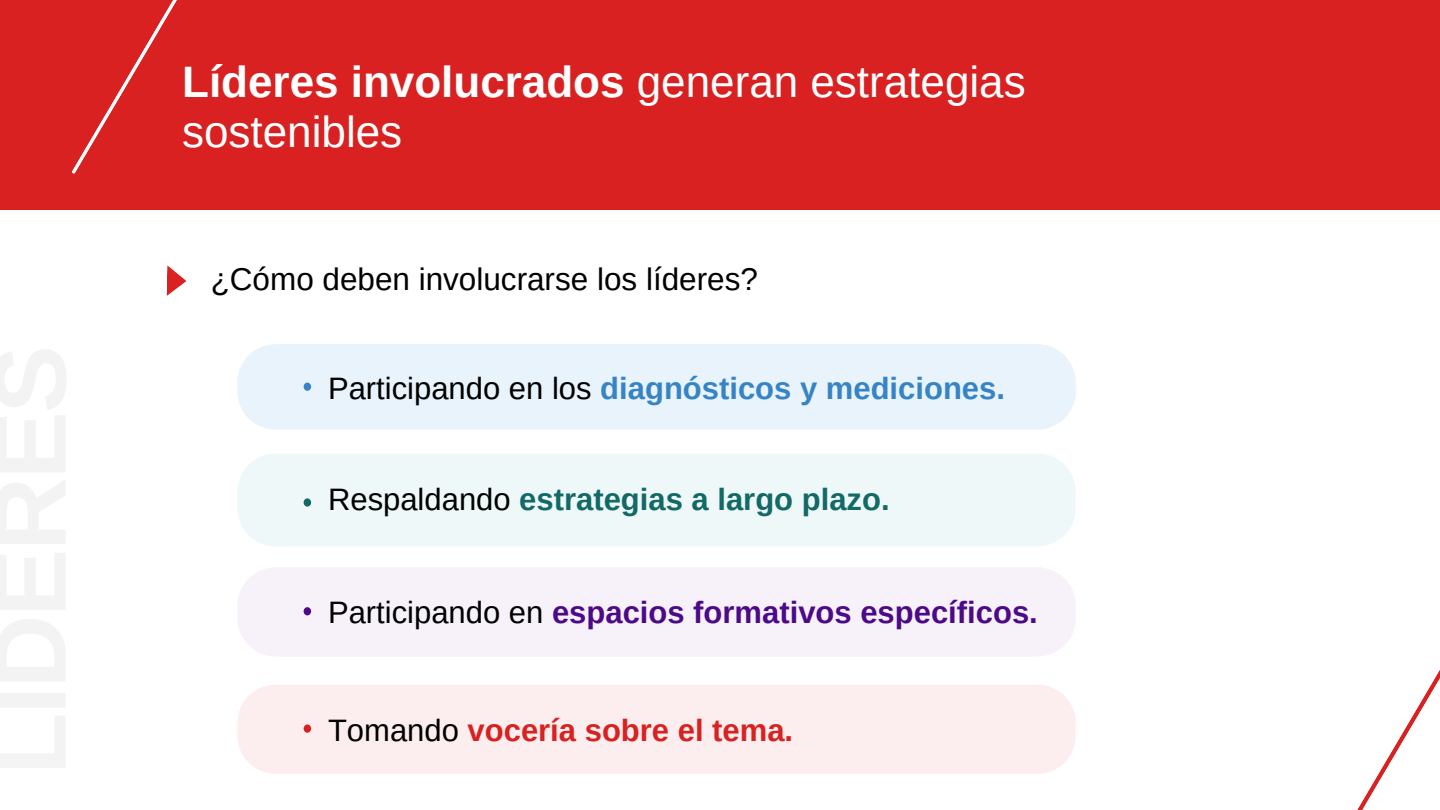
<style>
.page{position:relative;width:1440px;height:810px;background:#fff}
.page>*{position:absolute;margin:0;border:0;box-sizing:border-box;transform-origin:0 0}
.t1{font:44px/50.2px "Arimo";color:#fff}
.t2{font:31.5px "Arimo";color:#000}
.t3{font:700 31px "Arimo";color:#4d0a88}
.t4{font:700 31px "Arimo";color:#3684c6}
.t5{font:700 31px "Arimo";color:#126966}
.t6{font:700 31px "Arimo";color:#d82120}
.s1{font-weight:700}
.s2{font-weight:400;color:#000}
</style>
<div class="page">
<div style="left:0;top:0;width:1440px;height:209px;background:#d82120"></div>
<svg style="left:167px;top:265px;width:19px;height:31px"></svg>
<div style="left:237px;top:344px;width:839px;height:86px;background:#e9f3fb"></div>
<div style="left:237px;top:454px;width:839px;height:92px;background:#eef8f8"></div>
<div style="left:238px;top:568px;width:837px;height:88px;background:#f7f2fa"></div>
<div style="left:237px;top:685px;width:839px;height:89px;background:#fceeee"></div>
<div style="left:304px;top:383px;width:7px;height:8px;background:#3684c6;border-radius:50%"></div>
<div style="left:304px;top:498px;width:7px;height:9px;background:#126966;border-radius:50%"></div>
<div style="left:304px;top:607px;width:7px;height:8px;background:#4d0a88;border-radius:50%"></div>
<div style="left:304px;top:724px;width:7px;height:9px;background:#d82120;border-radius:50%"></div>
<svg style="left:72px;top:0;width:105px;height:174px"></svg>
<svg style="left:1357px;top:670px;width:83px;height:140px"></svg>
<p class="t1" style="left:182px;top:57px;width:845px"><span class="s1">Líderes involucrados</span> generan estrategias sostenibles</p>
<p class="t2" style="left:211px;top:262px;width:549px">¿Cómo deben involucrarse los líderes?</p>
<p class="t4" style="left:328px;top:371px;width:678px"><span class="s2">Participando en los</span> diagnósticos y mediciones.</p>
<p class="t5" style="left:328px;top:482px;width:563px"><span class="s2">Respaldando</span> estrategias a largo plazo.</p>
<p class="t3" style="left:328px;top:595px;width:711px"><span class="s2">Participando en</span> espacios formativos específicos.</p>
<p class="t6" style="left:328px;top:713px;width:467px"><span class="s2">Tomando</span> vocería sobre el tema.</p>
</div>
